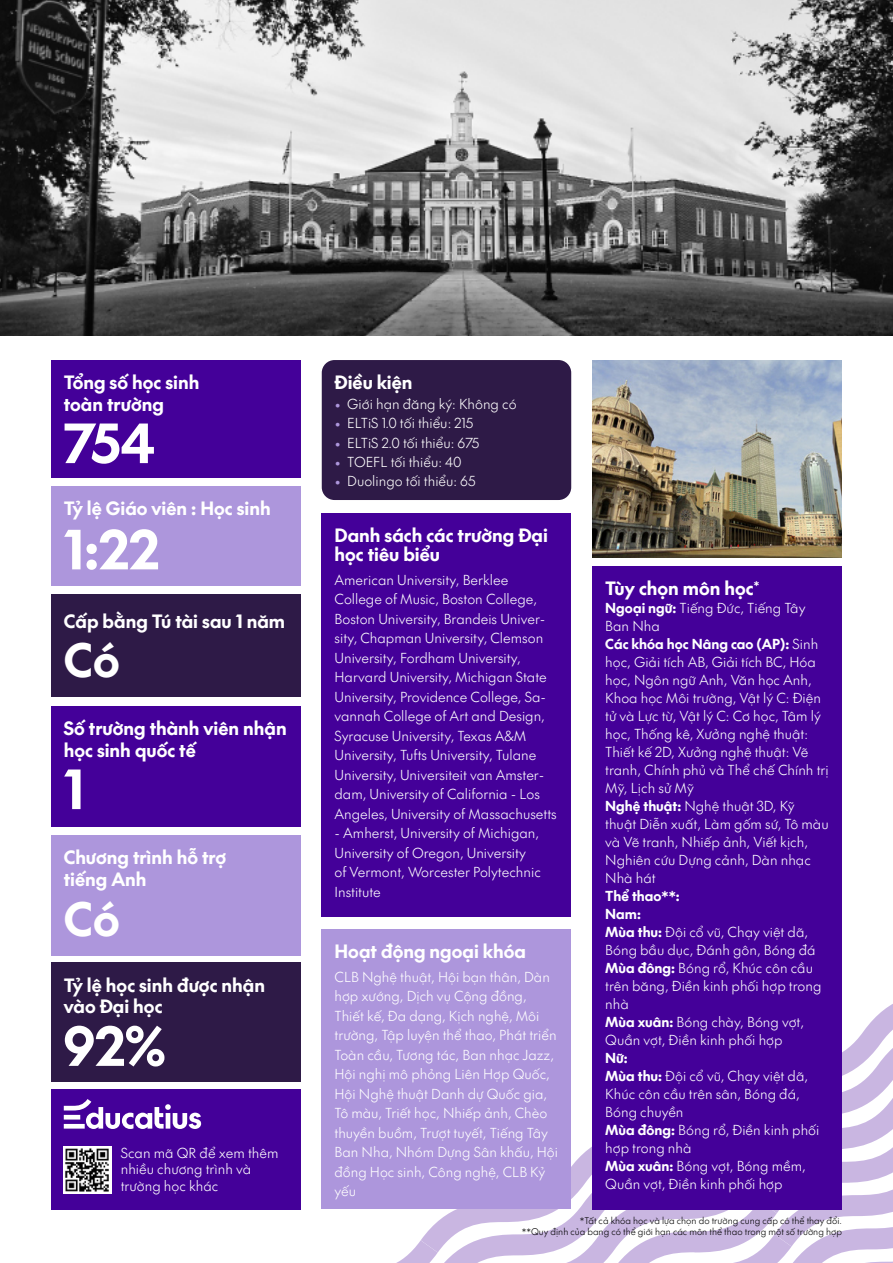
<style>
.page{position:relative;width:893px;height:1263px;background:#fff}
.page>*{position:absolute;margin:0;border:0;box-sizing:border-box;transform-origin:0 0}
.t1{font:52.5px "SVN The Future Bold";letter-spacing:.02em;color:#fff}
.t2{font:45px "SVN The Future Bold";color:#fff}
.t3{font:18px/21.6px "SVN The Future Bold";color:#fff}
.t4{font:13.5px/19.5px "SVN The Future Light";color:#fff}
.t5{font:13.5px/18px "SVN The Future Bold";color:#fff}
.t6{font:9px/10.8px "SVN The Future Light";color:#000;text-align:right}
.s1{font-family:"The Future";font-weight:300;color:#ad96dc}
.s2{font-family:"SVN The Future Bold"}
.s3{font-family:"SVN The Future Light"}
</style>
<div class="page">
<svg style="left:396px;top:1004px;width:497px;height:259px"></svg>
<img style="left:0;top:0;width:893px;height:336px">
<div style="left:51px;top:360px;width:249px;height:118px;background:#409"></div>
<div style="left:51px;top:486px;width:249px;height:100px;background:#ad96dc"></div>
<div style="left:51px;top:595px;width:249px;height:102px;background:#2e1a47"></div>
<div style="left:322px;top:513px;width:249px;height:403px;background:#409"></div>
<div style="left:322px;top:360px;width:249px;height:140px;background:#2e1a47;border-radius:13px"></div>
<div style="left:592px;top:566px;width:250px;height:643px;background:#409"></div>
<div style="left:322px;top:929px;width:249px;height:280px;background:#ad96dc"></div>
<div style="left:51px;top:1089px;width:249px;height:120px;background:#409"></div>
<img style="left:64px;top:1146px;width:48px;height:47px">
<svg style="left:64px;top:1099px;width:137px;height:30px"></svg>
<div style="left:51px;top:835px;width:249px;height:121px;background:#ad96dc"></div>
<div style="left:51px;top:963px;width:249px;height:119px;background:#2e1a47"></div>
<div style="left:51px;top:706px;width:249px;height:120px;background:#409"></div>
<img style="left:592px;top:360px;width:250px;height:198px">
<h3 class="t3" style="left:64px;top:370px;width:137px">Tổng số học sinh toàn trường</h3>
<h1 class="t1" style="left:64px;top:401px;width:92px">754</h1>
<h3 class="t3" style="left:64px;top:496px;width:208px">Tỷ lệ Giáo viên : Học sinh</h3>
<h1 class="t1" style="left:64px;top:507px;width:96px">1:22</h1>
<h3 class="t3" style="left:64px;top:609px;width:223px">Cấp bằng Tú tài sau 1 năm</h3>
<h2 class="t2" style="left:64px;top:624px;width:57px">Có</h2>
<h3 class="t3" style="left:64px;top:716px;width:225px">Số trường thành viên nhận học sinh quốc tế</h3>
<h1 class="t1" style="left:64px;top:747px;width:22px">1</h1>
<h3 class="t3" style="left:64px;top:845px;width:164px">Chương trình hỗ trợ tiếng Anh</h3>
<h2 class="t2" style="left:64px;top:882px;width:57px">Có</h2>
<h3 class="t3" style="left:64px;top:973px;width:203px">Tỷ lệ học sinh được nhận vào Đại học</h3>
<h1 class="t1" style="left:64px;top:1004px;width:103px">92%</h1>
<p class="t4" style="left:121px;top:1144px;width:159px;line-height:16.2px">Scan mã QR để xem thêm nhiều chương trình và trường học khác</p>
<h3 class="t3" style="left:334px;top:370px;width:80px">Điều kiện</h3>
<p class="t4" style="left:334px;top:393px;width:184px"><span class="s1">•</span> Giới hạn đăng ký: Không có</p>
<p class="t4" style="left:334px;top:412px;width:140px"><span class="s1">•</span> ELTiS 1.0 tối thiểu: 215</p>
<p class="t4" style="left:334px;top:432px;width:146px"><span class="s1">•</span> ELTiS 2.0 tối thiểu: 675</p>
<p class="t4" style="left:334px;top:451px;width:129px"><span class="s1">•</span> TOEFL tối thiểu: 40</p>
<p class="t4" style="left:334px;top:471px;width:143px"><span class="s1">•</span> Duolingo tối thiểu: 65</p>
<h3 class="t3" style="left:334px;top:524px;width:215px;line-height:19.5px">Danh sách các trường Đại học tiêu biểu</h3>
<p class="t4" style="left:334px;top:569px;width:224px">American University, Berklee College of Music, Boston College, Boston University, Brandeis Univer&shy;sity, Chapman University, Clemson University, Fordham University, Harvard University, Michigan State University, Providence College, Sa&shy;vannah College of Art and Design, Syracuse University, Texas A&amp;M University, Tufts University, Tulane University, Universiteit van Amster&shy;dam, University of California - Los Angeles, University of Massachusetts</p>
<p class="t4" style="left:334px;top:823px;width:208px">- Amherst, University of Michigan,<br>University of Oregon, University of Vermont, Worcester Polytechnic<br>Institute</p>
<h3 class="t3" style="left:334px;top:939px;width:193px">Hoạt động ngoại khóa</h3>
<p class="t4" style="left:334px;top:966px;width:225px">CLB Nghệ thuật, Hội bạn thân, Dàn hợp xướng, Dịch vụ Cộng đồng,<br>Thiết kế, Đa dạng, Kịch nghệ, Môi trường, Tập luyện thể thao, Phát triển<br>Toàn cầu, Tương tác, Ban nhạc Jazz,<br>Hội nghị mô phỏng Liên Hợp Quốc,<br>Hội Nghệ thuật Danh dự Quốc gia,<br>Tô màu, Triết học, Nhiếp ảnh, Chèo thuyền buồm, Trượt tuyết, Tiếng Tây<br>Ban Nha, Nhóm Dựng Sân khấu, Hội đồng Học sinh, Công nghệ, CLB Kỷ yếu</p>
<h3 class="t3" style="left:605px;top:576px;width:156px">Tùy chọn môn học<sup>*</sup></h3>
<p class="t4" style="left:605px;top:598px;width:202px;line-height:18px"><span class="s2">Ngoại ngữ:</span> Tiếng Đức, Tiếng Tây<br>Ban Nha</p>
<p class="t5" style="left:605px;top:634px;width:215px">Các khóa học Nâng cao (AP): <span class="s3">Sinh</span></p>
<p class="t4" style="left:605px;top:652px;width:225px;line-height:18px">học, Giải tích AB, Giải tích BC, Hóa học, Ngôn ngữ Anh, Văn học Anh,<br>Khoa học Môi trường, Vật lý C: Điện tử và Lực từ, Vật lý C: Cơ học, Tâm lý học, Thống kê, Xưởng nghệ thuật:<br>Thiết kế 2D, Xưởng nghệ thuật: Vẽ tranh, Chính phủ và Thể chế Chính trị<br>Mỹ, Lịch sử Mỹ<br><span class="s2">Nghệ thuật:</span> Nghệ thuật 3D, Kỹ thuật Diễn xuất, Làm gốm sứ, Tô màu và Vẽ tranh, Nhiếp ảnh, Viết kịch,<br>Nghiên cứu Dựng cảnh, Dàn nhạc<br>Nhà hát</p>
<p class="t5" style="left:605px;top:885px;width:76px">Thể thao**:<br>Nam:</p>
<p class="t4" style="left:605px;top:922px;width:218px;line-height:18px"><span class="s2">Mùa thu:</span> Đội cổ vũ, Chạy việt dã,<br>Bóng bầu dục, Đánh gôn, Bóng đá<br><span class="s2">Mùa đông:</span> Bóng rổ, Khúc côn cầu trên băng, Điền kinh phối hợp trong nhà<br><span class="s2">Mùa xuân:</span> Bóng chày, Bóng vợt,<br>Quần vợt, Điền kinh phối hợp</p>
<p class="t5" style="left:605px;top:1047px;width:24px">Nữ:</p>
<p class="t4" style="left:605px;top:1066px;width:216px;line-height:18px"><span class="s2">Mùa thu:</span> Đội cổ vũ, Chạy việt dã,<br>Khúc côn cầu trên sân, Bóng đá,<br>Bóng chuyền<br><span class="s2">Mùa đông:</span> Bóng rổ, Điền kinh phối hợp trong nhà<br><span class="s2">Mùa xuân:</span> Bóng vợt, Bóng mềm,<br>Quần vợt, Điền kinh phối hợp</p>
<p class="t6" style="left:522px;top:1214px;width:322px">*Tất cả khóa học và lựa chọn do trường cung cấp có thể thay đổi.<br>**Quy định của bang có thể giới hạn các môn thể thao trong một số trường hợp</p>
</div>
